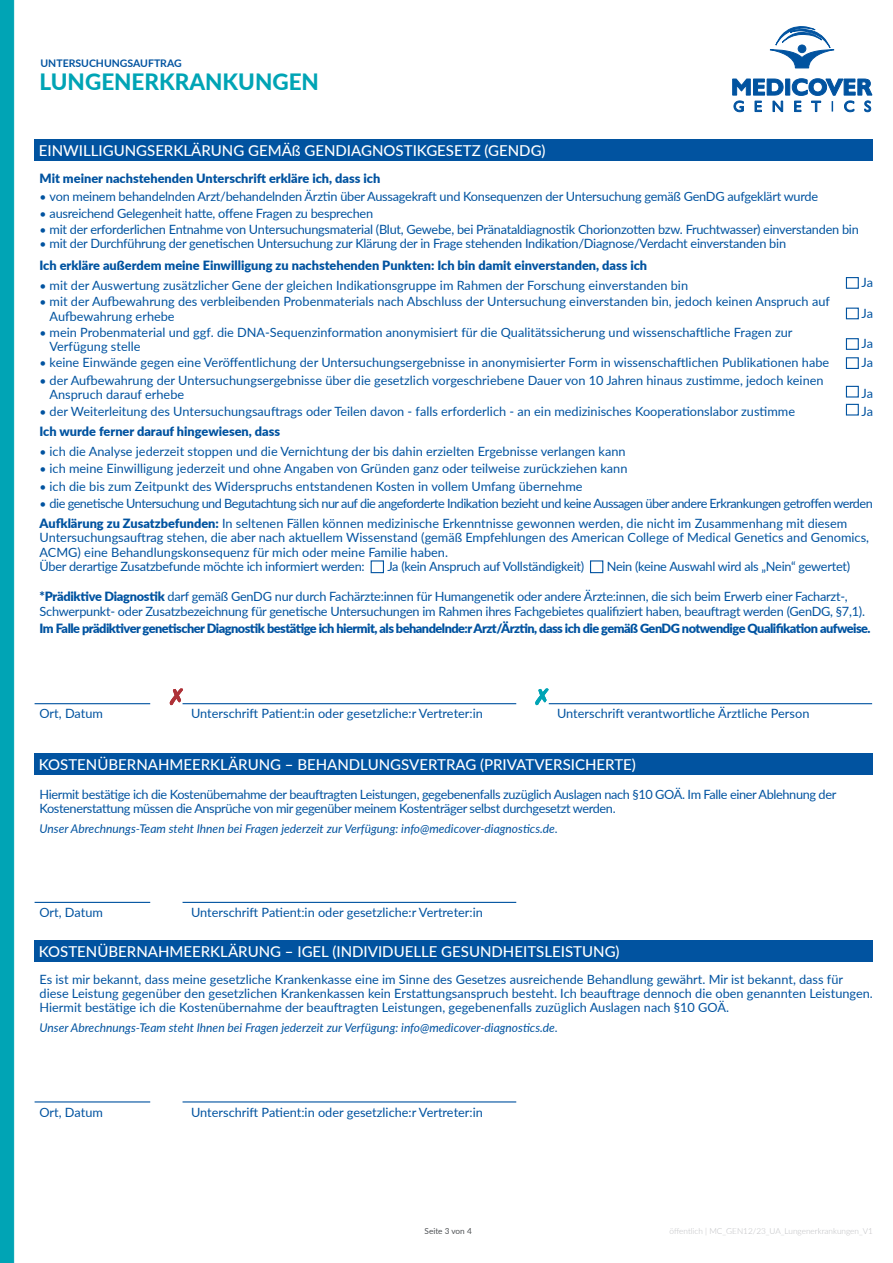
<style>
.page{position:relative;width:893px;height:1263px;background:#fff}
.page>*{position:absolute;margin:0;border:0;box-sizing:border-box;transform-origin:0 0}
.t1{font:800 22.5px "Lato";color:#00a4b5}
.t2{font:500 15px "Lato";color:#fff}
.t3{font:12.75px/14.2px "Lato";color:#0153a0}
.t4{font:12.75px/14.2px "Lato";letter-spacing:-.02em;color:#0153a0}
.t5{font:12.75px/14.2px "Lato";letter-spacing:-.03em;color:#0153a0}
.t6{font:900 12.75px "Lato";color:#0153a0}
.t7{font:900 12.75px "Lato";letter-spacing:-.04em;color:#0153a0}
.t8{font:12.75px "Lato";letter-spacing:-.04em;color:#0153a0}
.t9{font:italic 12px "Lato";color:#0153a0}
.t10{font:700 10.5px "Lato";color:#0153a0}
.t11{font:300 8.25px "Lato";color:#bcbdc0}
.t12{font:8.25px "Lato";color:#505356}
.s1{font-size:12px}
.s2{font-weight:900}
</style>
<div class="page">
<div style="left:0;top:0;width:14px;height:1263px;background:#00a4b5"></div>
<svg style="left:770px;top:26px;width:64px;height:42px"></svg>
<svg style="left:733px;top:79px;width:139px;height:16px"></svg>
<svg style="left:734px;top:101px;width:9px;height:11px"></svg>
<svg style="left:755px;top:101px;width:6px;height:11px"></svg>
<svg style="left:773px;top:101px;width:10px;height:11px"></svg>
<svg style="left:794px;top:101px;width:7px;height:11px"></svg>
<svg style="left:811px;top:101px;width:10px;height:11px"></svg>
<svg style="left:844px;top:101px;width:10px;height:11px"></svg>
<svg style="left:865px;top:101px;width:6px;height:11px"></svg>
<hr style="left:35px;top:703px;width:115px;height:1px;background:#0153a0">
<hr style="left:183px;top:703px;width:333px;height:1px;background:#0153a0">
<svg style="left:170px;top:689px;width:13px;height:16px"></svg>
<hr style="left:549px;top:703px;width:323px;height:1px;background:#0153a0">
<svg style="left:536px;top:689px;width:12px;height:16px"></svg>
<div style="left:35px;top:140px;width:838px;height:21px;background:#0153a0"></div>
<div style="left:846px;top:277px;width:13px;height:12px;border:1px solid #0153a0"></div>
<div style="left:846px;top:308px;width:13px;height:11px;border:1px solid #0153a0"></div>
<div style="left:846px;top:338px;width:13px;height:12px;border:1px solid #0153a0"></div>
<div style="left:846px;top:357px;width:13px;height:12px;border:1px solid #0153a0"></div>
<div style="left:846px;top:386px;width:13px;height:12px;border:1px solid #0153a0"></div>
<div style="left:846px;top:404px;width:13px;height:12px;border:1px solid #0153a0"></div>
<div style="left:35px;top:753px;width:838px;height:22px;background:#0153a0"></div>
<div style="left:35px;top:940px;width:838px;height:22px;background:#0153a0"></div>
<div style="left:371px;top:560px;width:13px;height:13px;border:1px solid #0153a0"></div>
<div style="left:590px;top:560px;width:13px;height:13px;border:1px solid #0153a0"></div>
<hr style="left:183px;top:902px;width:333px;height:1px;background:#0153a0">
<hr style="left:35px;top:902px;width:115px;height:1px;background:#0153a0">
<hr style="left:183px;top:1101px;width:333px;height:1px;background:#0153a0">
<hr style="left:35px;top:1101px;width:115px;height:1px;background:#0153a0">
<p class="t10" style="left:40px;top:55px;width:143px">UNTERSUCHUNGSAUFTRAG</p>
<h1 class="t1" style="left:40px;top:65px;width:281px">LUNGENERKRANKUNGEN</h1>
<p class="t2" style="left:39px;top:140px;width:508px">EINWILLIGUNGSERKLÄRUNG GEMÄß GENDIAGNOSTIKGESETZ (GENDG)</p>
<p class="t6" style="left:40px;top:168px;width:342px">Mit meiner nachstehenden Unterschrift erkläre ich, dass ich</p>
<p class="t4" style="left:40px;top:189px;width:780px"><span class="s1">•</span> von meinem behandelnden Arzt/behandelnden Ärztin über Aussagekraft und Konsequenzen der Untersuchung gemäß GenDG aufgeklärt wurde</p>
<p class="t4" style="left:40px;top:205px;width:335px"><span class="s1">•</span> ausreichend Gelegenheit hatte, offene Fragen zu besprechen</p>
<p class="t4" style="left:40px;top:221px;width:821px"><span class="s1">•</span> mit der erforderlichen Entnahme von Untersuchungsmaterial (Blut, Gewebe, bei Pränataldiagnostik Chorionzotten bzw. Fruchtwasser) einverstanden bin</p>
<p class="t4" style="left:40px;top:236px;width:748px"><span class="s1">•</span> mit der Durchführung der genetischen Untersuchung zur Klärung der in Frage stehenden Indikation/Diagnose/Verdacht einverstanden bin</p>
<p class="t3" style="left:40px;top:278px;width:650px"><span class="s1">•</span> mit der Auswertung zusätzlicher Gene der gleichen Indikationsgruppe im Rahmen der Forschung einverstanden bin</p>
<p class="t3" style="left:50px;top:294px;width:782px;text-indent:-10px"><span class="s1">•</span> mit der Aufbewahrung des verbleibenden Probenmaterials nach Abschluss der Untersuchung einverstanden bin, jedoch keinen Anspruch auf<br>Aufbewahrung erhebe</p>
<p class="t3" style="left:50px;top:324px;width:744px;text-indent:-10px"><span class="s1">•</span> mein Probenmaterial und ggf. die DNA-Sequenzinformation anonymisiert für die Qualitätssicherung und wissenschaftliche Fragen zur<br>Verfügung stelle</p>
<p class="t3" style="left:40px;top:355px;width:791px"><span class="s1">•</span> keine Einwände gegen eine Veröffentlichung der Untersuchungsergebnisse in anonymisierter Form in wissenschaftlichen Publikationen habe</p>
<p class="t3" style="left:50px;top:372px;width:775px;text-indent:-10px"><span class="s1">•</span> der Aufbewahrung der Untersuchungsergebnisse über die gesetzlich vorgeschriebene Dauer von 10 Jahren hinaus zustimme, jedoch keinen<br>Anspruch darauf erhebe</p>
<p class="t3" style="left:40px;top:404px;width:757px"><span class="s1">•</span> der Weiterleitung des Untersuchungsauftrags oder Teilen davon - falls erforderlich - an ein medizinisches Kooperationslabor zustimme</p>
<p class="t3" style="left:40px;top:443px;width:588px"><span class="s1">•</span> ich die Analyse jederzeit stoppen und die Vernichtung der bis dahin erzielten Ergebnisse verlangen kann</p>
<p class="t3" style="left:40px;top:461px;width:589px"><span class="s1">•</span> ich meine Einwilligung jederzeit und ohne Angaben von Gründen ganz oder teilweise zurückziehen kann</p>
<p class="t3" style="left:40px;top:479px;width:545px"><span class="s1">•</span> ich die bis zum Zeitpunkt des Widerspruchs entstandenen Kosten in vollem Umfang übernehme</p>
<p class="t8" style="left:40px;top:495px;width:835px"><span class="s1">•</span> die genetische Untersuchung und Begutachtung sich nur auf die angeforderte Indikation bezieht und keine Aussagen über andere Erkrankungen getroffen werden</p>
<p class="t6" style="left:40px;top:256px;width:609px">Ich erkläre außerdem meine Einwilligung zu nachstehenden Punkten: Ich bin damit einverstanden, dass ich</p>
<p class="t3" style="left:861px;top:275px;width:13px">Ja</p>
<p class="t3" style="left:861px;top:306px;width:13px">Ja</p>
<p class="t3" style="left:861px;top:334px;width:13px;line-height:19px">Ja<br>Ja</p>
<p class="t3" style="left:861px;top:383px;width:13px;line-height:18px">Ja<br>Ja</p>
<p class="t6" style="left:40px;top:422px;width:242px">Ich wurde ferner darauf hingewiesen, dass</p>
<p class="t3" style="left:40px;top:516px;width:831px"><span class="s2">Aufklärung zu Zusatzbefunden:</span> In seltenen Fällen können medizinische Erkenntnisse gewonnen werden, die nicht im Zusammenhang mit diesem Untersuchungsauftrag stehen, die aber nach aktuellem Wissenstand (gemäß Empfehlungen des American College of Medical Genetics and Genomics, ACMG) eine Behandlungskonsequenz für mich oder meine Familie haben.<br>Über derartige Zusatzbefunde möchte ich informiert werden:</p>
<p class="t4" style="left:387px;top:559px;width:198px">Ja (kein Anspruch auf Vollständigkeit)</p>
<p class="t4" style="left:607px;top:559px;width:245px">Nein (keine Auswahl wird als „Nein“ gewertet)</p>
<p class="t4" style="left:40px;top:589px;width:827px"><span class="s2">*Prädiktive Diagnostik</span> darf gemäß GenDG nur durch Fachärzte:innen für Humangenetik oder andere Ärzte:innen, die sich beim Erwerb einer Facharzt-,<br>Schwerpunkt- oder Zusatzbezeichnung für genetische Untersuchungen im Rahmen ihres Fachgebietes qualifiziert haben, beauftragt werden (GenDG, §7,1).</p>
<p class="t7" style="left:40px;top:619px;width:833px">Im Falle prädiktiver genetischer Diagnostik bestätige ich hiermit, als behandelnde:r Arzt/Ärztin, dass ich die gemäß GenDG notwendige Qualifikation aufweise.</p>
<p class="t3" style="left:40px;top:706px;width:65px">Ort, Datum</p>
<p class="t3" style="left:191px;top:706px;width:293px">Unterschrift Patient:in oder gesetzliche:r Vertreter:in</p>
<p class="t3" style="left:557px;top:706px;width:254px">Unterschrift verantwortliche Ärztliche Person</p>
<p class="t2" style="left:39px;top:753px;width:599px">KOSTENÜBERNAHMEERKLÄRUNG – BEHANDLUNGSVERTRAG (PRIVATVERSICHERTE)</p>
<p class="t5" style="left:40px;top:786px;width:798px">Hiermit bestätige ich die Kostenübernahme der beauftragten Leistungen, gegebenenfalls zuzüglich Auslagen nach §10 GOÄ. Im Falle einer Ablehnung der<br>Kostenerstattung müssen die Ansprüche von mir gegenüber meinem Kostenträger selbst durchgesetzt werden.</p>
<p class="t9" style="left:40px;top:820px;width:520px">Unser Abrechnungs-Team steht Ihnen bei Fragen jederzeit zur Verfügung: info@medicover-diagnostics.de.</p>
<p class="t3" style="left:40px;top:905px;width:65px">Ort, Datum</p>
<p class="t3" style="left:191px;top:905px;width:293px">Unterschrift Patient:in oder gesetzliche:r Vertreter:in</p>
<p class="t2" style="left:39px;top:941px;width:582px">KOSTENÜBERNAHMEERKLÄRUNG – IGEL (INDIVIDUELLE GESUNDHEITSLEISTUNG)</p>
<p class="t3" style="left:40px;top:971px;width:835px">Es ist mir bekannt, dass meine gesetzliche Krankenkasse eine im Sinne des Gesetzes ausreichende Behandlung gewährt. Mir ist bekannt, dass für diese Leistung gegenüber den gesetzlichen Krankenkassen kein Erstattungsanspruch besteht. Ich beauftrage dennoch die oben genannten Leistungen.<br>Hiermit bestätige ich die Kostenübernahme der beauftragten Leistungen, gegebenenfalls zuzüglich Auslagen nach §10 GOÄ.</p>
<p class="t9" style="left:40px;top:1019px;width:520px">Unser Abrechnungs-Team steht Ihnen bei Fragen jederzeit zur Verfügung: info@medicover-diagnostics.de.</p>
<p class="t3" style="left:40px;top:1104px;width:65px">Ort, Datum</p>
<p class="t3" style="left:191px;top:1104px;width:293px">Unterschrift Patient:in oder gesetzliche:r Vertreter:in</p>
<p class="t12" style="left:425px;top:1225px;width:49px">Seite 3 von 4</p>
<p class="t11" style="left:669px;top:1225px;width:205px">öffentlich | MC_GEN12/23_UA_Lungenerkrankungen_V1</p>
</div>
